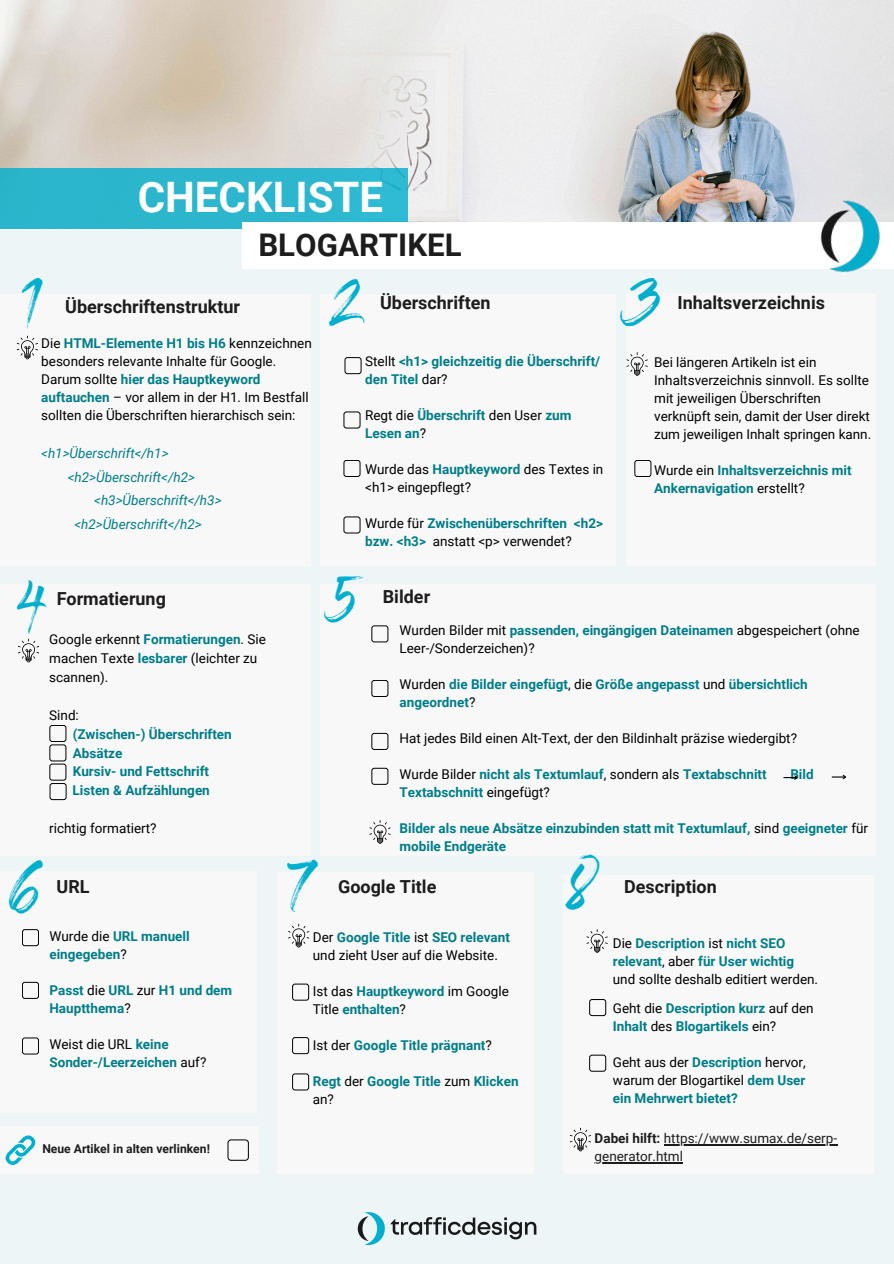
<style>
.page{position:relative;width:894px;height:1264px;background:#fff}
.page>*{position:absolute;margin:0;border:0;box-sizing:border-box;transform-origin:0 0}
.t1{font:48px "Gloss And Bloom";color:#00afce}
.t2{font:700 42px "Roboto";color:#fff}
.t3{font:700 31.2px "Roboto";color:#1d1d1d}
.t4{font:700 18px "Roboto";color:#1d1d1d}
.t5{font:13.5px/18px "Roboto";color:#000}
.t6{font:700 13.5px/18px "Roboto";color:#007d8a}
.t7{font:italic 13.5px "Roboto";color:#007d8a}
.t8{font:13.5px "Roboto";color:#1d1d1d}
.t9{font:700 12.15px "Roboto";color:#1d1d1d}
.s1{font-weight:700;color:#007d8a}
.s2{font-weight:400;color:#000}
.s3{font-weight:700}
</style>
<div class="page">
<div style="left:0;top:0;width:893px;height:1263px;background:#eef5f6"></div>
<div style="left:320px;top:294px;width:295px;height:272px;background:#f8f8f8"></div>
<div style="left:0;top:294px;width:310px;height:272px;background:#f8f8f8"></div>
<div style="left:626px;top:294px;width:249px;height:272px;background:#f8f8f8"></div>
<div style="left:0;top:584px;width:310px;height:272px;background:#f8f8f8"></div>
<div style="left:320px;top:584px;width:555px;height:272px;background:#f8f8f8"></div>
<div style="left:0;top:871px;width:256px;height:241px;background:#f8f8f8"></div>
<img style="left:0;top:0;width:893px;height:222px">
<div style="left:0;top:168px;width:407px;height:61px;background:#2cb6cd"></div>
<div style="left:242px;top:222px;width:651px;height:46px;background:#fff"></div>
<div style="left:277px;top:871px;width:257px;height:302px;background:#f8f8f8"></div>
<div style="left:563px;top:875px;width:310px;height:298px;background:#f8f8f8"></div>
<div style="left:344px;top:357px;width:17px;height:17px;border:1px solid #000;border-radius:2px"></div>
<div style="left:343px;top:411px;width:17px;height:17px;border:1px solid #000;border-radius:2px"></div>
<div style="left:343px;top:460px;width:17px;height:17px;border:1px solid #000;border-radius:2px"></div>
<div style="left:343px;top:516px;width:17px;height:17px;border:1px solid #000;border-radius:2px"></div>
<div style="left:49px;top:725px;width:17px;height:17px;border:1px solid #000;border-radius:2px"></div>
<div style="left:49px;top:744px;width:17px;height:17px;border:1px solid #000;border-radius:2px"></div>
<div style="left:49px;top:763px;width:17px;height:17px;border:1px solid #000;border-radius:2px"></div>
<div style="left:50px;top:783px;width:16px;height:17px;border:1px solid #000;border-radius:2px"></div>
<svg style="left:783px;top:775px;width:15px;height:5px"></svg>
<svg style="left:17px;top:336px;width:21px;height:23px"></svg>
<div style="left:371px;top:625px;width:17px;height:17px;border:1px solid #000;border-radius:2px"></div>
<div style="left:634px;top:460px;width:17px;height:17px;border:1px solid #000;border-radius:2px"></div>
<svg style="left:626px;top:352px;width:21px;height:24px"></svg>
<svg style="left:369px;top:820px;width:21px;height:23px"></svg>
<svg style="left:569px;top:1127px;width:22px;height:24px"></svg>
<svg style="left:18px;top:638px;width:21px;height:24px"></svg>
<svg style="left:288px;top:924px;width:21px;height:23px"></svg>
<svg style="left:586px;top:929px;width:21px;height:23px"></svg>
<div style="left:22px;top:929px;width:17px;height:17px;border:1px solid #000;border-radius:2px"></div>
<div style="left:22px;top:981px;width:17px;height:17px;border:1px solid #000;border-radius:2px"></div>
<div style="left:22px;top:1037px;width:17px;height:17px;border:1px solid #000;border-radius:2px"></div>
<div style="left:371px;top:680px;width:17px;height:17px;border:1px solid #000;border-radius:2px"></div>
<div style="left:371px;top:733px;width:17px;height:17px;border:1px solid #000;border-radius:2px"></div>
<div style="left:371px;top:767px;width:17px;height:17px;border:1px solid #000;border-radius:2px"></div>
<div style="left:292px;top:983px;width:17px;height:17px;border:1px solid #000;border-radius:2px"></div>
<div style="left:292px;top:1037px;width:17px;height:17px;border:1px solid #000;border-radius:2px"></div>
<div style="left:292px;top:1073px;width:17px;height:17px;border:1px solid #000;border-radius:2px"></div>
<div style="left:589px;top:999px;width:17px;height:17px;border:1px solid #000;border-radius:2px"></div>
<div style="left:589px;top:1054px;width:17px;height:17px;border:1px solid #000;border-radius:2px"></div>
<svg style="left:831px;top:774px;width:15px;height:6px"></svg>
<div style="left:0;top:1126px;width:258px;height:48px;background:#f8f8f8"></div>
<svg style="left:5px;top:1135px;width:31px;height:30px"></svg>
<div style="left:227px;top:1139px;width:22px;height:21px;border:1px solid #000;border-radius:3px"></div>
<img style="left:799px;top:187px;width:94px;height:86px">
<img style="left:357px;top:1212px;width:180px;height:33px">
<hr style="left:663px;top:1144px;width:174px;height:1px;background:#1d1d1d">
<hr style="left:594px;top:1162px;width:89px;height:1px;background:#1d1d1d">
<p class="t2" style="left:138px;top:173px;width:247px">CHECKLISTE</p>
<p class="t3" style="left:258px;top:227px;width:205px">BLOGARTIKEL</p>
<h5 class="t1" style="left:20px;top:288px;width:30px">1</h5>
<h5 class="t1" style="left:334px;top:288px;width:29px">2</h5>
<h5 class="t1" style="left:625px;top:289px;width:36px">3</h5>
<p class="t4" style="left:380px;top:292px;width:112px">Überschriften</p>
<p class="t4" style="left:677px;top:292px;width:149px">Inhaltsverzeichnis</p>
<h5 class="t4" style="left:65px;top:296px;width:176px">Überschriftenstruktur</h5>
<h5 class="t5" style="left:41px;top:334px;width:272px">Die <span class="s1">HTML-Elemente H1 bis H6</span> kennzeichnen besonders relevante Inhalte für Google.<br>Darum sollte <span class="s1">hier das Hauptkeyword auftauchen</span> – vor allem in der H1. Im Bestfall sollten die Überschriften hierarchisch sein:</h5>
<h4 class="t7" style="left:41px;top:445px;width:129px">&lt;h1&gt;Überschrift&lt;/h1&gt;</h4>
<h4 class="t7" style="left:68px;top:469px;width:129px">&lt;h2&gt;Überschrift&lt;/h2&gt;</h4>
<h4 class="t7" style="left:94px;top:493px;width:129px">&lt;h3&gt;Überschrift&lt;/h3&gt;</h4>
<h4 class="t7" style="left:74px;top:516px;width:129px">&lt;h2&gt;Überschrift&lt;/h2&gt;</h4>
<h5 class="t6" style="left:365px;top:352px;width:236px"><span class="s2">Stellt</span> &lt;h1&gt; gleichzeitig die Überschrift/ den Titel <span class="s2">dar?</span></h5>
<h5 class="t6" style="left:365px;top:406px;width:208px"><span class="s2">Regt die</span> Überschrift <span class="s2">den User</span> zum<br>Lesen an<span class="s2">?</span></h5>
<h4 class="t5" style="left:365px;top:460px;width:240px">Wurde das <span class="s1">Hauptkeyword</span> des Textes in &lt;h1&gt; eingepflegt?</h4>
<h5 class="t6" style="left:365px;top:514px;width:239px"><span class="s2">Wurde für</span> Zwischenüberschriften &lt;h2&gt; bzw. &lt;h3&gt;</h5>
<p class="t5" style="left:654px;top:353px;width:218px">Bei längeren Artikeln ist ein Inhaltsverzeichnis sinnvoll. Es sollte mit jeweiligen Überschriften verknüpft sein, damit der User direkt zum jeweiligen Inhalt springen kann.</p>
<h5 class="t6" style="left:654px;top:461px;width:199px"><span class="s2">Wurde ein</span> Inhaltsverzeichnis mit<br>Ankernavigation <span class="s2">erstellt?</span></h5>
<h5 class="t5" style="left:432px;top:532px;width:140px">anstatt &lt;p&gt; verwendet?</h5>
<h5 class="t1" style="left:17px;top:591px;width:31px">4</h5>
<h5 class="t1" style="left:328px;top:585px;width:31px">5</h5>
<h5 class="t4" style="left:383px;top:586px;width:49px">Bilder</h5>
<p class="t4" style="left:57px;top:588px;width:111px">Formatierung</p>
<h2 class="t5" style="left:399px;top:621px;width:461px">Wurden Bilder mit <span class="s1">passenden, eingängigen Dateinamen</span> abgespeichert (ohne<br>Leer-/Sonderzeichen)?</h2>
<p class="t6" style="left:399px;top:675px;width:409px"><span class="s2">Wurden</span> die Bilder eingefügt<span class="s2">, die</span> Größe angepasst <span class="s2">und</span> übersichtlich angeordnet<span class="s2">?</span></p>
<p class="t5" style="left:399px;top:729px;width:399px">Hat jedes Bild einen Alt-Text, der den Bildinhalt präzise wiedergibt?</p>
<p class="t6" style="left:399px;top:765px;width:368px"><span class="s2">Wurde Bilder</span> nicht als Textumlauf<span class="s2">, sondern als</span> Textabschnitt</p>
<p class="t6" style="left:790px;top:765px;width:25px">Bild</p>
<p class="t6" style="left:399px;top:783px;width:152px">Textabschnitt <span class="s2">eingefügt?</span></p>
<p class="t6" style="left:399px;top:819px;width:470px">Bilder als neue Absätze einzubinden statt mit Textumlauf, <span class="s2">sind</span> geeigneter <span class="s2">für </span>mobile Endgeräte</p>
<h4 class="t4" style="left:624px;top:876px;width:94px">Description</h4>
<p class="t5" style="left:49px;top:630px;width:218px;line-height:18.9px">Google erkennt <span class="s1">Formatierungen</span>. Sie machen Texte <span class="s1">lesbarer</span> (leichter zu scannen).</p>
<h1 class="t6" style="left:73px;top:705px;width:161px;line-height:18.9px;text-indent:-23px"><span class="s2">Sind:<br></span>(Zwischen-) Überschriften<br>Absätze<br>Kursiv- und Fettschrift</h1>
<p class="t6" style="left:73px;top:781px;width:139px">Listen &amp; Aufzählungen</p>
<p class="t5" style="left:49px;top:819px;width:109px">richtig formatiert?</p>
<p class="t1" style="left:10px;top:872px;width:36px">6</p>
<p class="t1" style="left:290px;top:872px;width:30px">7</p>
<p class="t1" style="left:571px;top:872px;width:27px">8</p>
<p class="t4" style="left:338px;top:876px;width:100px">Google Title</p>
<p class="t4" style="left:57px;top:876px;width:35px">URL</p>
<p class="t6" style="left:49px;top:927px;width:142px"><span class="s2">Wurde die</span> URL manuell eingegeben<span class="s2">?</span></p>
<p class="t6" style="left:49px;top:981px;width:184px">Passt <span class="s2">die</span> URL <span class="s2">zur</span> H1 und dem</p>
<p class="t6" style="left:49px;top:999px;width:83px">Hauptthema<span class="s2">?</span></p>
<p class="t6" style="left:49px;top:1035px;width:158px"><span class="s2">Weist die URL</span> keine<br>Sonder-/Leerzeichen <span class="s2">auf?</span></p>
<p class="t5" style="left:313px;top:928px;width:198px">Der <span class="s1">Google Title</span> ist <span class="s1">SEO relevant </span>und zieht User auf die Website.</p>
<p class="t6" style="left:313px;top:982px;width:197px"><span class="s2">Ist das</span> Hauptkeyword <span class="s2">im Google<br>Title</span> enthalten<span class="s2">?</span></p>
<p class="t6" style="left:313px;top:1036px;width:180px"><span class="s2">Ist der</span> Google Title prägnant<span class="s2">?</span></p>
<p class="t6" style="left:313px;top:1072px;width:207px">Regt <span class="s2">der</span> Google Title <span class="s2">zum</span> Klicken <span class="s2">an?</span></p>
<p class="t5" style="left:612px;top:934px;width:207px">Die <span class="s1">Description</span> ist <span class="s1">nicht SEO relevant</span>, aber <span class="s1">für User wichtig </span>und sollte deshalb editiert werden.</p>
<p class="t6" style="left:612px;top:999px;width:202px"><span class="s2">Geht die</span> Description kurz <span class="s2">auf den<br></span>Inhalt <span class="s2">des</span> Blogartikels <span class="s2">ein?</span></p>
<h4 class="t5" style="left:612px;top:1053px;width:194px">Geht aus der <span class="s1">Description</span> hervor, warum der Blogartikel <span class="s1">dem User</span></h4>
<h5 class="t6" style="left:612px;top:1089px;width:126px">ein Mehrwert bietet?</h5>
<h5 class="t8" style="left:594px;top:1130px;width:244px"><span class="s3">Dabei hilft:</span> https://www.sumax.de/serp-</h5>
<p class="t8" style="left:594px;top:1148px;width:90px">generator.html</p>
<p class="t9" style="left:42px;top:1141px;width:169px">Neue Artikel in alten verlinken!</p>
</div>
